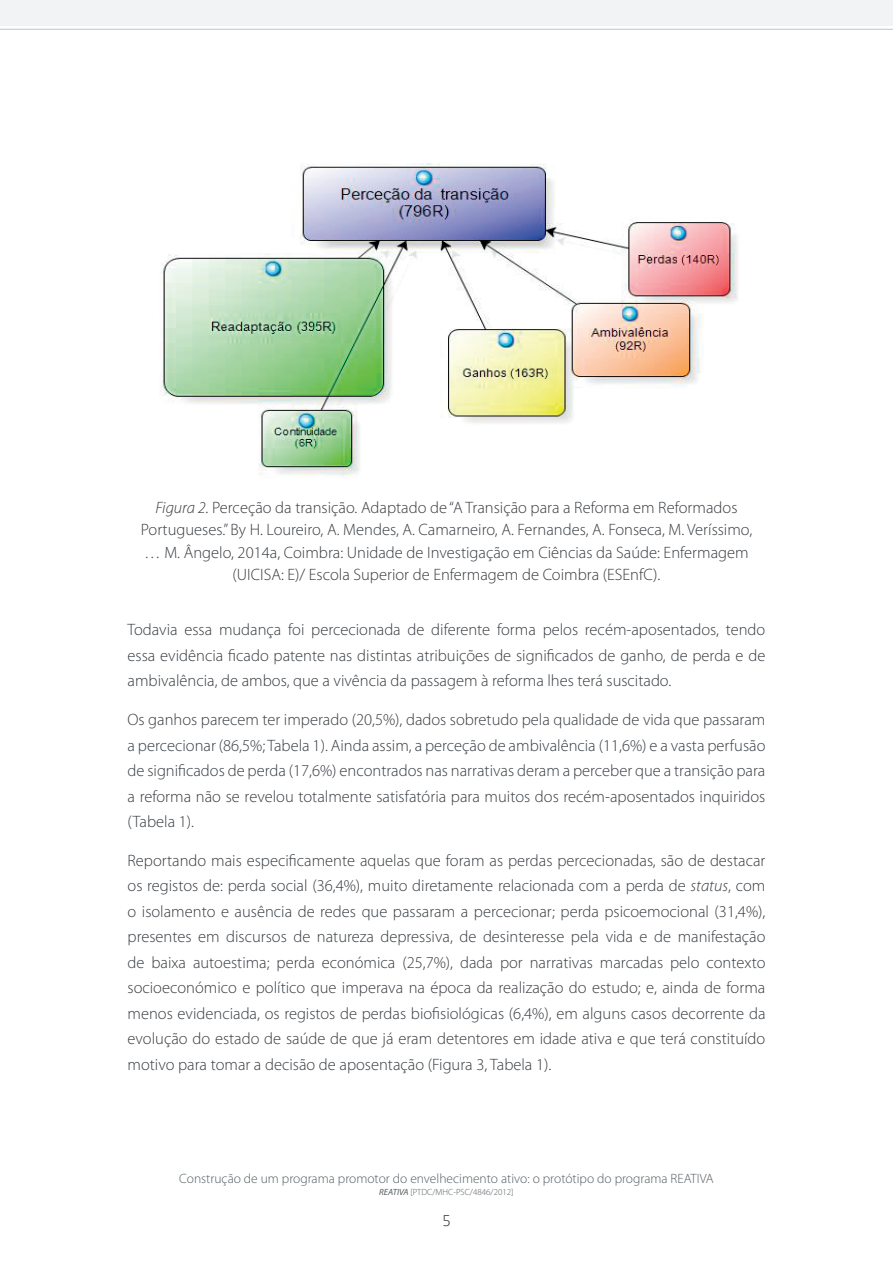
<style>
.page{position:relative;width:893px;height:1263px;background:#fff}
.page>*{position:absolute;margin:0;border:0;box-sizing:border-box;transform-origin:0 0}
.t1{font:300 16.5px/25.5px "Myriad Pro";color:#363b40;text-align:justify}
.t2{font:300 15px "Sanuk";color:#363b40}
.t3{font:300 13.5px "Myriad Pro";color:#545c61}
.t4{font:300 9px "Myriad Pro";color:#545c61}
.s1{font-style:italic}
.s2{font-weight:400;font-style:italic}
</style>
<div class="page">
<hr style="left:0;top:29px;width:893px;height:1px;background:#b9c7cf">
<div style="left:0;top:0;width:893px;height:26px;background:#f2f3f4"></div>
<img style="left:159px;top:163px;width:579px;height:313px">
<p class="t1" style="left:141px;top:496px;width:613px;line-height:22.5px;text-align:center"><span class="s1">Figura 2</span>. Perceção da transição. Adaptado de “A Transição para a Reforma em Reformados Portugueses.” By H. Loureiro, A. Mendes, A. Camarneiro, A. Fernandes, A. Fonseca, M. Veríssimo, … M. Ângelo, 2014a, Coimbra: Unidade de Investigação em Ciências da Saúde: Enfermagem (UICISA: E)/ Escola Superior de Enfermagem de Coimbra (ESEnfC).</p>
<p class="t1" style="left:128px;top:617px;width:639px">Todavia essa mudança foi percecionada de diferente forma pelos recém-aposentados, tendo essa evidência ficado patente nas distintas atribuições de significados de ganho, de perda e de ambivalência, de ambos, que a vivência da passagem à reforma lhes terá suscitado.</p>
<p class="t1" style="left:128px;top:707px;width:639px">Os ganhos parecem ter imperado (20,5%), dados sobretudo pela qualidade de vida que passaram a percecionar (86,5%; Tabela 1). Ainda assim, a perceção de ambivalência (11,6%) e a vasta perfusão de significados de perda (17,6%) encontrados nas narrativas deram a perceber que a transição para a reforma não se revelou totalmente satisfatória para muitos dos recém-aposentados inquiridos (Tabela 1).</p>
<p class="t1" style="left:128px;top:847px;width:639px">Reportando mais especificamente aquelas que foram as perdas percecionadas, são de destacar os registos de: perda social (36,4%), muito diretamente relacionada com a perda de <span class="s1">status</span>, com o isolamento e ausência de redes que passaram a percecionar; perda psicoemocional (31,4%), presentes em discursos de natureza depressiva, de desinteresse pela vida e de manifestação de baixa autoestima; perda económica (25,7%), dada por narrativas marcadas pelo contexto socioeconómico e político que imperava na época da realização do estudo; e, ainda de forma menos evidenciada, os registos de perdas biofisiológicas (6,4%), em alguns casos decorrente da evolução do estado de saúde de que já eram detentores em idade ativa e que terá constituído motivo para tomar a decisão de aposentação (Figura 3, Tabela 1).</p>
<p class="t3" style="left:179px;top:1170px;width:536px">Construção de um programa promotor do envelhecimento ativo: o protótipo do programa REATIVA</p>
<p class="t4" style="left:379px;top:1187px;width:136px"><span class="s2">REATIVA</span> [PTDC/MHC-PSC/4846/2012]</p>
<p class="t2" style="left:442px;top:1210px;width:10px">5</p>
</div>
